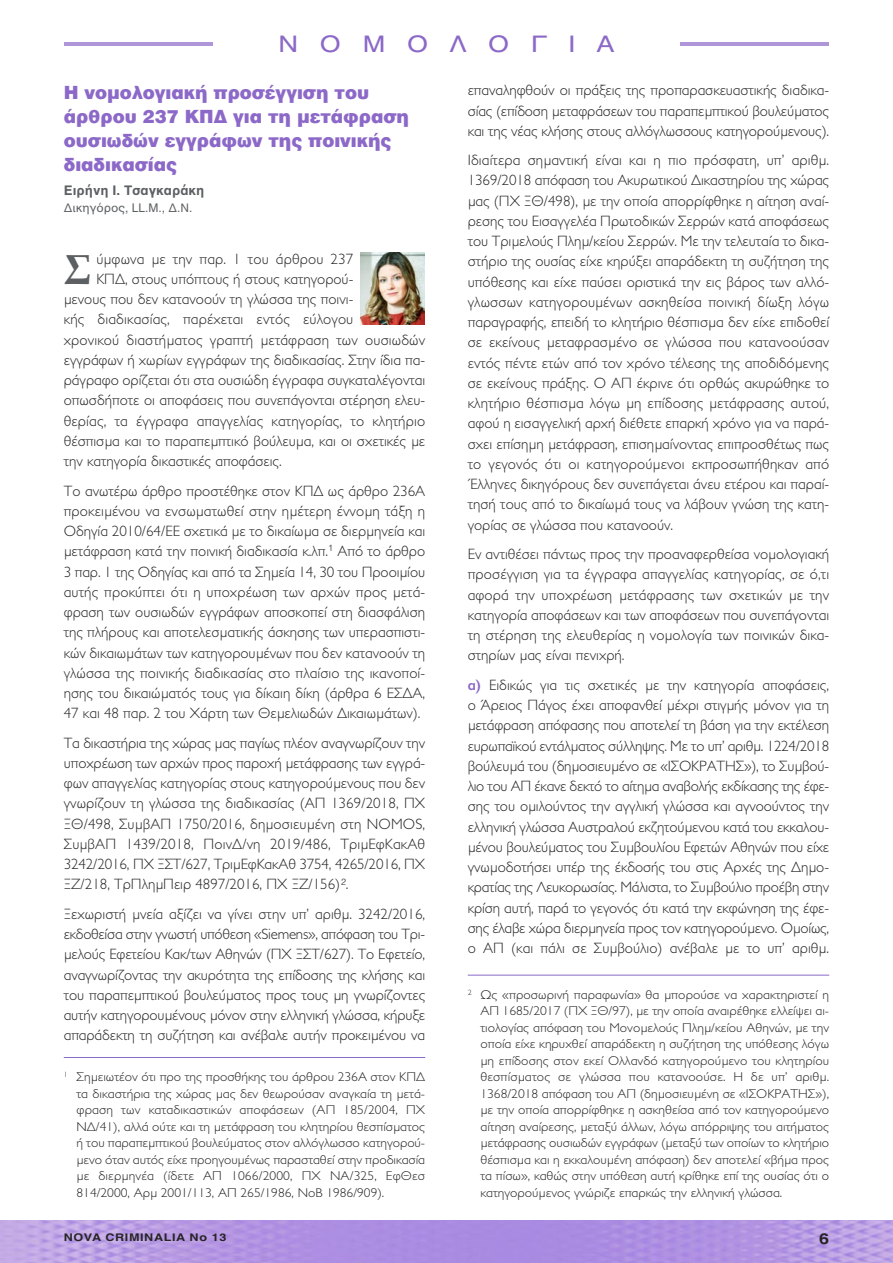
<style>
.page{position:relative;width:893px;height:1263px;background:#fff}
.page>*{position:absolute;margin:0;border:0;box-sizing:border-box;transform-origin:0 0}
.t1{font:700 42px "Palatino";color:#5d6063}
.t2{font:22.5px "UB Helvetica";letter-spacing:.8em;color:#8c69c8;scale:1.2 1}
.t3{font:900 18px/24px "UB Helvetica";color:#8c69c8}
.t4{font:300 15px/20.2px "Gill Sans Ell";color:#272526;text-align:justify}
.t5{font:700 15px "Helvetica";color:#272526;scale:1.2 1}
.t6{font:700 13.5px "Helvetica";color:#5d6063}
.t7{font:300 12.9px/16.5px "Gill Sans Ell";color:#272526;text-align:justify;scale:1.05 1}
.t8{font:12px "Helvetica";color:#5d6063}
.t9{font:700 10.5px "Helvetica";letter-spacing:.05em;color:#272526;scale:1.2 1}
.s1{font-family:"Gill Sans Ell Demi";font-weight:400;color:#8c69c8}
</style>
<div class="page">
<img style="left:361px;top:253px;width:64px;height:72px">
<hr style="left:64px;top:43px;width:149px;height:3px;background:#ae96d9">
<hr style="left:680px;top:43px;width:149px;height:3px;background:#ae96d9">
<hr style="left:64px;top:1057px;width:361px;height:1px;background:#8c69c8">
<hr style="left:468px;top:975px;width:361px;height:1px;background:#8c69c8">
<h2 class="t2" style="left:279px;top:30px;width:281px">ΝΟΜΟΛΟΓΙΑ</h2>
<p class="t3" style="left:64px;top:81px;width:347px">Η νομολογιακή προσέγγιση του άρθρου 237 ΚΠΔ για τη μετάφραση ουσιωδών εγγράφων της ποινικής διαδικασίας</p>
<p class="t6" style="left:64px;top:186px;width:142px">Ειρήνη Ι. Τσαγκαράκη</p>
<p class="t8" style="left:64px;top:203px;width:130px">Δικηγόρος, LL.M., Δ.Ν.</p>
<p class="t4" style="left:96px;top:250px;width:259px">ύμφωνα με την παρ. 1 του άρθρου 237</p>
<p class="t4" style="left:96px;top:270px;width:259px">ΚΠΔ, στους υπόπτους ή στους κατηγορού-</p>
<p class="t4" style="left:64px;top:291px;width:291px">μενους που δεν κατανοούν τη γλώσσα της ποινι-</p>
<p class="t4" style="left:64px;top:311px;width:291px">κής διαδικασίας, παρέχεται εντός εύλογου</p>
<p class="t4" style="left:64px;top:331px;width:363px">χρονικού διαστήματος γραπτή μετάφραση των ουσιωδών</p>
<p class="t4" style="left:64px;top:351px;width:363px">εγγράφων ή χωρίων εγγράφων της διαδικασίας. Στην ίδια πα-</p>
<p class="t4" style="left:64px;top:372px;width:363px">ράγραφο ορίζεται ότι στα ουσιώδη έγγραφα συγκαταλέγονται</p>
<p class="t4" style="left:64px;top:392px;width:363px">οπωσδήποτε οι αποφάσεις που συνεπάγονται στέρηση ελευ-</p>
<p class="t4" style="left:64px;top:412px;width:363px">θερίας, τα έγγραφα απαγγελίας κατηγορίας, το κλητήριο</p>
<p class="t4" style="left:64px;top:432px;width:363px">θέσπισμα και το παραπεμπτικό βούλευμα, και οι σχετικές με</p>
<p class="t4" style="left:64px;top:453px;width:220px">την κατηγορία δικαστικές αποφάσεις.</p>
<p class="t4" style="left:64px;top:482px;width:363px">Το ανωτέρω άρθρο προστέθηκε στον ΚΠΔ ως άρθρο 236Α προκειμένου να ενσωματωθεί στην ημέτερη έννομη τάξη η Οδηγία 2010/64/ΕΕ σχετικά με το δικαίωμα σε διερμηνεία και μετάφραση κατά την ποινική διαδικασία κ.λπ.<sup>1</sup> Από το άρθρο 3 παρ. 1 της Οδηγίας και από τα Σημεία 14, 30 του Προοιμίου αυτής προκύπτει ότι η υποχρέωση των αρχών προς μετά&shy;φραση των ουσιωδών εγγράφων αποσκοπεί στη διασφάλιση της πλήρους και αποτελεσματικής άσκησης των υπερασπιστι&shy;κών δικαιωμάτων των κατηγορουμένων που δεν κατανοούν τη γλώσσα της ποινικής διαδικασίας στο πλαίσιο της ικανοποί&shy;ησης του δικαιώματός τους για δίκαιη δίκη (άρθρα 6 ΕΣΔΑ, 47 και 48 παρ. 2 του Χάρτη των Θεμελιωδών Δικαιωμάτων).</p>
<p class="t4" style="left:64px;top:734px;width:363px">Τα δικαστήρια της χώρας μας παγίως πλέον αναγνωρίζουν την υποχρέωση των αρχών προς παροχή μετάφρασης των εγγρά&shy;φων απαγγελίας κατηγορίας στους κατηγορούμενους που δεν γνωρίζουν τη γλώσσα της διαδικασίας (ΑΠ 1369/2018, ΠΧ ΞΘ/498, ΣυμβΑΠ 1750/2016, δημοσιευμένη στη NOMOS, ΣυμβΑΠ 1439/2018, ΠοινΔ/νη 2019/486, ΤριμΕφΚακΑθ 3242/2016, ΠΧ ΞΣΤ/627, ΤριμΕφΚακΑθ 3754, 4265/2016, ΠΧ ΞΖ/218, ΤρΠλημΠειρ 4897/2016, ΠΧ ΞΖ/156)<sup>2</sup>.</p>
<p class="t4" style="left:64px;top:905px;width:363px">Ξεχωριστή μνεία αξίζει να γίνει στην υπ’ αριθμ. 3242/2016, εκδοθείσα στην γνωστή υπόθεση «Siemens», απόφαση του Τρι&shy;μελούς Εφετείου Κακ/των Αθηνών (ΠΧ ΞΣΤ/627). Το Εφετείο, αναγνωρίζοντας την ακυρότητα της επίδοσης της κλήσης και του παραπεμπτικού βουλεύματος προς τους μη γνωρίζοντες αυτήν κατηγορουμένους μόνον στην ελληνική γλώσσα, κήρυξε απαράδεκτη τη συζήτηση και ανέβαλε αυτήν προκειμένου να</p>
<h1 class="t1" style="left:64px;top:249px;width:29px">Σ</h1>
<p class="t7" style="left:77px;top:1070px;width:334px;text-indent:-13px"><sup>1</sup> Σημειωτέον ότι προ της προσθήκης του άρθρου 236Α στον ΚΠΔ τα δικαστήρια της χώρας μας δεν θεωρούσαν αναγκαία τη μετά&shy;φραση των καταδικαστικών αποφάσεων (ΑΠ 185/2004, ΠΧ ΝΔ/41), αλλά ούτε και τη μετάφραση του κλητηρίου θεσπίσματος ή του παραπεμπτικού βουλεύματος στον αλλόγλωσσο κατηγορού&shy;μενο όταν αυτός είχε προηγουμένως παρασταθεί στην προδικασία με διερμηνέα (ίδετε ΑΠ 1066/2000, ΠΧ ΝΑ/325, ΕφΘεσ 814/2000, Αρμ 2001/113, ΑΠ 265/1986, ΝοΒ 1986/909).</p>
<p class="t4" style="left:468px;top:82px;width:363px">επαναληφθούν οι πράξεις της προπαρασκευαστικής διαδικα&shy;σίας (επίδοση μεταφράσεων του παραπεμπτικού βουλεύματος και της νέας κλήσης στους αλλόγλωσσους κατηγορούμενους).</p>
<p class="t4" style="left:468px;top:152px;width:363px">Ιδιαίτερα σημαντική είναι και η πιο πρόσφατη, υπ’ αριθμ.<br>1369/2018 απόφαση του Ακυρωτικού Δικαστηρίου της χώρας μας (ΠΧ ΞΘ/498), με την οποία απορρίφθηκε η αίτηση αναί&shy;ρεσης του Εισαγγελέα Πρωτοδικών Σερρών κατά αποφάσεως του Τριμελούς Πλημ/κείου Σερρών. Με την τελευταία το δικα&shy;στήριο της ουσίας είχε κηρύξει απαράδεκτη τη συζήτηση της υπόθεσης και είχε παύσει οριστικά την εις βάρος των αλλό&shy;γλωσσων κατηγορουμένων ασκηθείσα ποινική δίωξη λόγω παραγραφής, επειδή το κλητήριο θέσπισμα δεν είχε επιδοθεί σε εκείνους μεταφρασμένο σε γλώσσα που κατανοούσαν εντός πέντε ετών από τον χρόνο τέλεσης της αποδιδόμενης σε εκείνους πράξης. Ο ΑΠ έκρινε ότι ορθώς ακυρώθηκε το κλητήριο θέσπισμα λόγω μη επίδοσης μετάφρασης αυτού, αφού η εισαγγελική αρχή διέθετε επαρκή χρόνο για να παρά&shy;σχει επίσημη μετάφραση, επισημαίνοντας επιπροσθέτως πως το γεγονός ότι οι κατηγορούμενοι εκπροσωπήθηκαν από Έλληνες δικηγόρους δεν συνεπάγεται άνευ ετέρου και παραί&shy;τησή τους από το δικαίωμά τους να λάβουν γνώση της κατη&shy;γορίας σε γλώσσα που κατανοούν.</p>
<p class="t4" style="left:468px;top:546px;width:363px">Εν αντιθέσει πάντως προς την προαναφερθείσα νομολογιακή προσέγγιση για τα έγγραφα απαγγελίας κατηγορίας, σε ό,τι αφορά την υποχρέωση μετάφρασης των σχετικών με την κατηγορία αποφάσεων και των αποφάσεων που συνεπάγονται τη στέρηση της ελευθερίας η νομολογία των ποινικών δικα&shy;στηρίων μας είναι πενιχρή.</p>
<p class="t4" style="left:468px;top:676px;width:363px"><span class="s1">α)</span> Ειδικώς για τις σχετικές με την κατηγορία αποφάσεις, ο Άρειος Πάγος έχει αποφανθεί μέχρι στιγμής μόνον για τη μετάφραση απόφασης που αποτελεί τη βάση για την εκτέλεση ευρωπαϊκού εντάλματος σύλληψης. Με το υπ’ αριθμ. 1224/2018 βούλευμά του (δημοσιευμένο σε «ΙΣΟΚΡΑΤΗΣ»), το Συμβού&shy;λιο του ΑΠ έκανε δεκτό το αίτημα αναβολής εκδίκασης της έφε&shy;σης του ομιλούντος την αγγλική γλώσσα και αγνοούντος την ελληνική γλώσσα Αυστραλού εκζητούμενου κατά του εκκαλου&shy;μένου βουλεύματος του Συμβουλίου Εφετών Αθηνών που είχε γνωμοδοτήσει υπέρ της έκδοσής του στις Αρχές της Δημο&shy;κρατίας της Λευκορωσίας. Μάλιστα, το Συμβούλιο προέβη στην κρίση αυτή, παρά το γεγονός ότι κατά την εκφώνηση της έφε&shy;σης έλαβε χώρα διερμηνεία προς τον κατηγορούμενο. Ομοίως, ο ΑΠ (και πάλι σε Συμβούλιο) ανέβαλε με το υπ’ αριθμ.</p>
<p class="t7" style="left:480px;top:987px;width:334px;text-indent:-13px"><sup>2</sup> Ως «προσωρινή παραφωνία» θα μπορούσε να χαρακτηριστεί η ΑΠ 1685/2017 (ΠΧ ΞΘ/97), με την οποία αναιρέθηκε ελλείψει αι&shy;τιολογίας απόφαση του Μονομελούς Πλημ/κείου Αθηνών, με την οποία είχε κηρυχθεί απαράδεκτη η συζήτηση της υπόθεσης λόγω μη επίδοσης στον εκεί Ολλανδό κατηγορούμενο του κλητηρίου θεσπίσματος σε γλώσσα που κατανοούσε. Η δε υπ’ αριθμ.<br>1368/2018 απόφαση του ΑΠ (δημοσιευμένη σε «ΙΣΟΚΡΑΤΗΣ»), με την οποία απορρίφθηκε η ασκηθείσα από τον κατηγορούμενο αίτηση αναίρεσης, μεταξύ άλλων, λόγω απόρριψης του αιτήματος μετάφρασης ουσιωδών εγγράφων (μεταξύ των οποίων το κλητήριο θέσπισμα και η εκκαλουμένη απόφαση) δεν αποτελεί «βήμα προς τα πίσω», καθώς στην υπόθεση αυτή κρίθηκε επί της ουσίας ότι ο κατηγορούμενος γνώριζε επαρκώς την ελληνική γλώσσα.</p>
<p class="t9" style="left:64px;top:1233px;width:137px">NOVA CRIMINALIA No 13</p>
<p class="t5" style="left:819px;top:1234px;width:10px">6</p>
</div>
